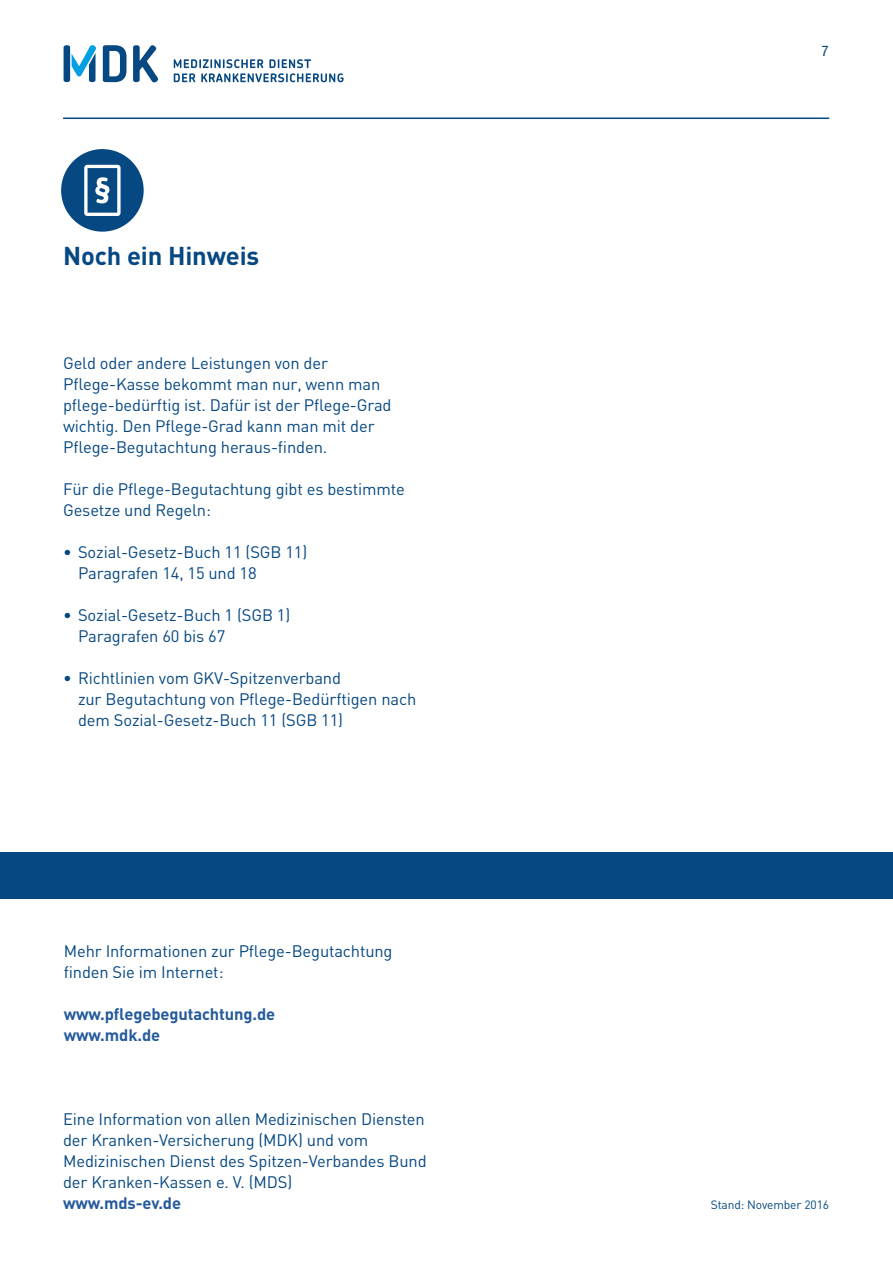
<style>
.page{position:relative;width:893px;height:1263px;background:#fff}
.page>*{position:absolute;margin:0;border:0;box-sizing:border-box;transform-origin:0 0}
.t1{font:700 25.5px "DIN";letter-spacing:-.005em;color:#064882}
.t2{font:16.5px/21px "DIN";letter-spacing:-.01em;color:#064882}
.p-link{font:700 16.5px "DIN";letter-spacing:-.01em;color:#245a9c}
.t3{font:14.7px "Unit Rounded OT";color:#064882}
.t4{font:12px "DIN";letter-spacing:-.01em;color:#064882}
</style>
<div class="page">
<svg style="left:174px;top:59px;width:170px;height:23px"></svg>
<svg style="left:103px;top:45px;width:55px;height:37px"></svg>
<svg style="left:64px;top:45px;width:32px;height:37px"></svg>
<hr style="left:63px;top:118px;width:766px;height:1px;background:#064882">
<svg style="left:61px;top:149px;width:83px;height:83px"></svg>
<div style="left:0;top:852px;width:893px;height:47px;background:#064882"></div>
<h2 class="t1" style="left:63px;top:239px;width:198px">Noch ein Hinweis</h2>
<p class="t2" style="left:63px;top:352px;width:330px">Geld oder andere Leistungen von der Pflege-Kasse bekommt man nur, wenn man pflege-bedürftig ist. Dafür ist der Pflege-Grad wichtig. Den Pflege-Grad kann man mit der Pflege-Begutachtung heraus-finden.</p>
<p class="t2" style="left:63px;top:478px;width:343px">Für die Pflege-Begutachtung gibt es bestimmte<br>Gesetze und Regeln:</p>
<p class="t2" style="left:78px;top:541px;width:231px;text-indent:-15px">• Sozial-Gesetz-Buch 11 (SGB 11)<br>Paragrafen 14, 15 und 18</p>
<p class="t2" style="left:78px;top:604px;width:214px;text-indent:-15px">• Sozial-Gesetz-Buch 1 (SGB 1)<br>Paragrafen 60 bis 67</p>
<p class="t2" style="left:78px;top:667px;width:340px;text-indent:-15px">• Richtlinien vom GKV-Spitzenverband<br>zur Begutachtung von Pflege-Bedürftigen nach dem Sozial-Gesetz-Buch 11 (SGB 11)</p>
<p class="t2" style="left:64px;top:940px;width:330px">Mehr Informationen zur Pflege-Begutachtung finden Sie im Internet:</p>
<p class="p-link" style="left:64px;top:1003px;width:213px">www.pflegebegutachtung.de</p>
<p class="p-link" style="left:64px;top:1024px;width:98px">www.mdk.de</p>
<p class="t3" style="left:821px;top:42px;width:10px">7</p>
<p class="t2" style="left:63px;top:1108px;width:365px">Eine Information von allen Medizinischen Diensten der Kranken-Versicherung (MDK) und vom Medizinischen Dienst des Spitzen-Verbandes Bund der Kranken-Kassen e. V. (MDS)</p>
<p class="p-link" style="left:63px;top:1192px;width:120px">www.mds-ev.de</p>
<p class="t4" style="left:711px;top:1197px;width:120px">Stand: November 2016</p>
</div>
